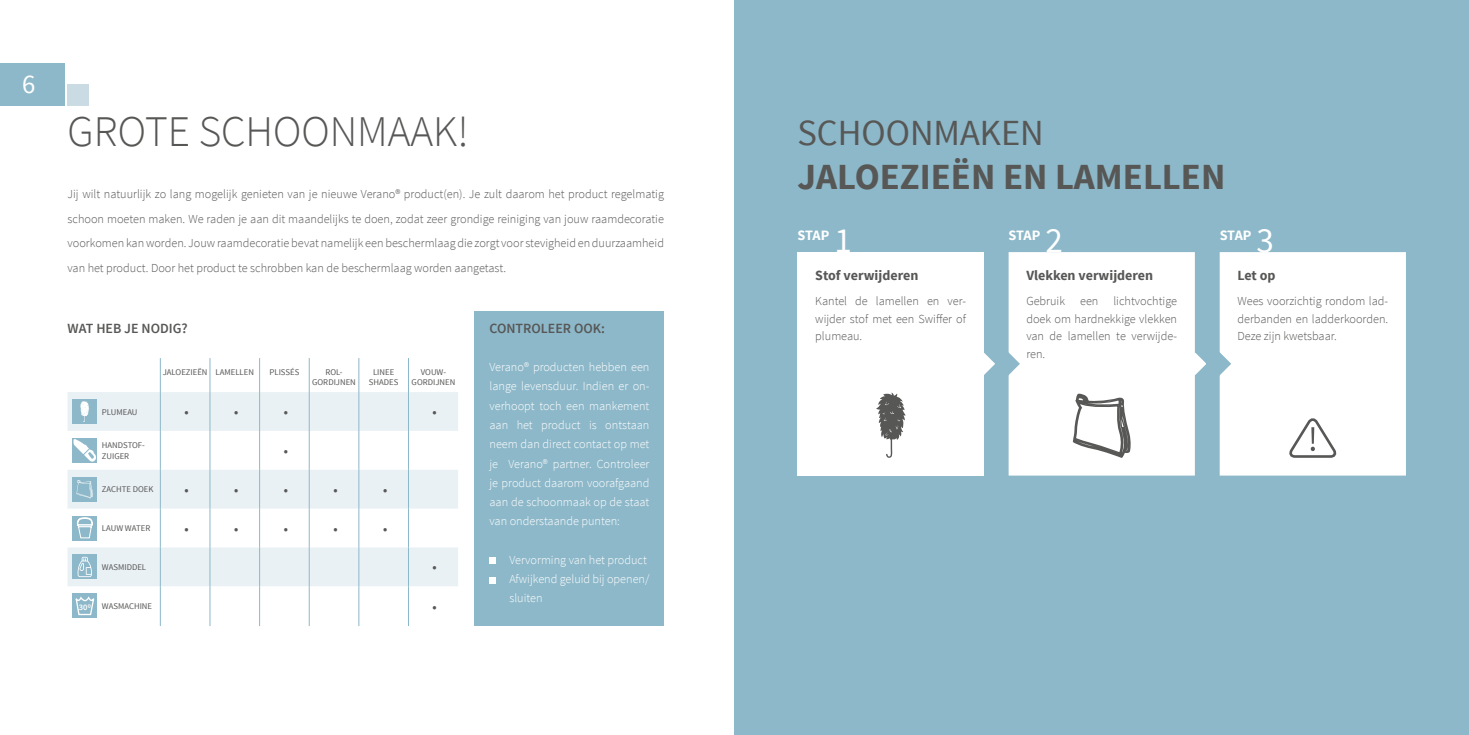
<style>
.page{position:relative;width:1469px;height:735px;background:#fff}
.page>*{position:absolute;margin:0;border:0;box-sizing:border-box;transform-origin:0 0}
.t1{font:300 43.75px "Source Sans Pro";color:#575756}
.t2{font:700 36.75px "Source Sans Pro";color:#575756}
.t3{font:36.75px "Source Sans Pro";color:#575756}
.t4{font:35px "Source Sans Pro";color:#fff}
.t5{font:26.78px "Source Sans Pro";color:#fff}
.t6{font:700 14.35px "Source Sans Pro";letter-spacing:-.02em;color:#fff}
.t7{font:700 14px "Source Sans Pro";color:#575756}
.t8{font:600 14px "Source Sans Pro";color:#575756}
.t9{font:300 12.25px/17.5px "Source Sans Pro";color:#575756;text-align:justify}
.t10{font:300 12.25px/19.2px "Source Sans Pro";color:#fff;text-align:justify}
.t11{font:700 12.25px "Source Sans Pro";color:#575756}
.t12{font:8.75px/10.5px "Source Sans Pro";color:#575756;text-align:center}
.t13{font:600 8.58px "Source Sans Pro";color:#fff}
</style>
<div class="page">
<div style="left:0;top:63px;width:64px;height:42px;background:#8db8c9"></div>
<div style="left:68px;top:84px;width:21px;height:21px;background:#cadbe4"></div>
<div style="left:734px;top:0;width:734px;height:734px;background:#8db8c9"></div>
<svg style="left:68px;top:392px;width:390px;height:194px;fill:#eaf1f5"></svg>
<hr style="left:160px;top:358px;width:1px;height:34px;background:#8db8c9">
<hr style="left:209px;top:358px;width:1px;height:34px;background:#8db8c9">
<hr style="left:259px;top:358px;width:1px;height:34px;background:#8db8c9">
<hr style="left:309px;top:358px;width:1px;height:34px;background:#8db8c9">
<hr style="left:358px;top:358px;width:1px;height:34px;background:#8db8c9">
<hr style="left:408px;top:358px;width:1px;height:34px;background:#8db8c9">
<hr style="left:160px;top:392px;width:1px;height:38px;background:#8db8c9">
<hr style="left:209px;top:392px;width:1px;height:38px;background:#8db8c9">
<hr style="left:259px;top:392px;width:1px;height:38px;background:#8db8c9">
<hr style="left:309px;top:392px;width:1px;height:38px;background:#8db8c9">
<hr style="left:358px;top:392px;width:1px;height:38px;background:#8db8c9">
<hr style="left:408px;top:392px;width:1px;height:38px;background:#8db8c9">
<hr style="left:160px;top:430px;width:1px;height:39px;background:#8db8c9">
<hr style="left:209px;top:430px;width:1px;height:39px;background:#8db8c9">
<hr style="left:259px;top:430px;width:1px;height:39px;background:#8db8c9">
<hr style="left:309px;top:430px;width:1px;height:39px;background:#8db8c9">
<hr style="left:358px;top:430px;width:1px;height:39px;background:#8db8c9">
<hr style="left:408px;top:430px;width:1px;height:39px;background:#8db8c9">
<hr style="left:160px;top:469px;width:1px;height:39px;background:#8db8c9">
<hr style="left:209px;top:469px;width:1px;height:39px;background:#8db8c9">
<hr style="left:259px;top:469px;width:1px;height:39px;background:#8db8c9">
<hr style="left:309px;top:469px;width:1px;height:39px;background:#8db8c9">
<hr style="left:358px;top:469px;width:1px;height:39px;background:#8db8c9">
<hr style="left:408px;top:469px;width:1px;height:39px;background:#8db8c9">
<hr style="left:160px;top:508px;width:1px;height:39px;background:#8db8c9">
<hr style="left:209px;top:508px;width:1px;height:39px;background:#8db8c9">
<hr style="left:259px;top:508px;width:1px;height:39px;background:#8db8c9">
<hr style="left:309px;top:508px;width:1px;height:39px;background:#8db8c9">
<hr style="left:358px;top:508px;width:1px;height:39px;background:#8db8c9">
<hr style="left:408px;top:508px;width:1px;height:39px;background:#8db8c9">
<hr style="left:160px;top:547px;width:1px;height:39px;background:#8db8c9">
<hr style="left:209px;top:547px;width:1px;height:39px;background:#8db8c9">
<hr style="left:259px;top:547px;width:1px;height:39px;background:#8db8c9">
<hr style="left:309px;top:547px;width:1px;height:39px;background:#8db8c9">
<hr style="left:358px;top:547px;width:1px;height:39px;background:#8db8c9">
<hr style="left:408px;top:547px;width:1px;height:39px;background:#8db8c9">
<hr style="left:160px;top:586px;width:1px;height:39px;background:#8db8c9">
<hr style="left:209px;top:586px;width:1px;height:39px;background:#8db8c9">
<hr style="left:259px;top:586px;width:1px;height:39px;background:#8db8c9">
<hr style="left:309px;top:586px;width:1px;height:39px;background:#8db8c9">
<hr style="left:358px;top:586px;width:1px;height:39px;background:#8db8c9">
<hr style="left:408px;top:586px;width:1px;height:39px;background:#8db8c9">
<div style="left:72px;top:399px;width:25px;height:24px;background:#8db8c9"></div>
<svg style="left:80px;top:401px;width:9px;height:21px"></svg>
<svg style="left:72px;top:437px;width:25px;height:25px"></svg>
<svg style="left:73px;top:438px;width:23px;height:24px"></svg>
<div style="left:72px;top:476px;width:25px;height:25px;background:#8db8c9"></div>
<svg style="left:76px;top:480px;width:17px;height:18px"></svg>
<div style="left:72px;top:515px;width:25px;height:25px;background:#8db8c9"></div>
<svg style="left:77px;top:517px;width:16px;height:21px"></svg>
<div style="left:72px;top:554px;width:25px;height:25px;background:#8db8c9"></div>
<svg style="left:78px;top:556px;width:14px;height:20px"></svg>
<div style="left:72px;top:593px;width:25px;height:24px;background:#8db8c9"></div>
<svg style="left:75px;top:596px;width:20px;height:19px"></svg>
<div style="left:797px;top:252px;width:186px;height:223px;background:#fff"></div>
<svg style="left:876px;top:392px;width:29px;height:65px"></svg>
<div style="left:475px;top:311px;width:189px;height:314px;background:#8db8c9"></div>
<div style="left:489px;top:557px;width:7px;height:6px;background:#fff"></div>
<div style="left:489px;top:576px;width:7px;height:7px;background:#fff"></div>
<svg style="left:983px;top:252px;width:422px;height:223px;background:#eef3f5"></svg>
<h3 class="t5" style="left:22px;top:67px;width:15px">6</h3>
<h1 class="t1" style="left:68px;top:105px;width:403px">GROTE SCHOONMAAK!</h1>
<p class="t9" style="left:68px;top:182px;width:598px;line-height:24.5px">Jij wilt natuurlijk zo lang mogelijk genieten van je nieuwe Verano® product(en). Je zult daarom het product regelmatig schoon moeten maken. We raden je aan dit maandelijks te doen, zodat zeer grondige reiniging van jouw raamdecoratie voorkomen kan worden. Jouw raamdecoratie bevat namelijk een beschermlaag die zorgt voor stevigheid en duurzaamheid van het product. Door het product te schrobben kan de beschermlaag worden aangetast.</p>
<p class="t8" style="left:68px;top:319px;width:122px">WAT HEB JE NODIG?</p>
<p class="t12" style="left:163px;top:366px;width:93px">JALOEZIEËN LAMELLEN</p>
<p class="t12" style="left:269px;top:366px;width:31px">PLISSÉS</p>
<p class="t12" style="left:312px;top:366px;width:45px">ROL-<br>GORDIJNEN</p>
<p class="t12" style="left:369px;top:366px;width:31px">LINEE<br>SHADES</p>
<p class="t12" style="left:411px;top:366px;width:45px">VOUW-<br>GORDIJNEN</p>
<p class="t12" style="left:102px;top:406px;width:37px">PLUMEAU</p>
<p class="t11" style="left:184px;top:404px;width:6px">•</p>
<p class="t11" style="left:234px;top:404px;width:6px">•</p>
<p class="t11" style="left:284px;top:404px;width:6px">•</p>
<p class="t11" style="left:432px;top:404px;width:6px">•</p>
<p class="t12" style="left:102px;top:440px;width:44px;text-align:left">HANDSTOF-<br>ZUIGER</p>
<p class="t11" style="left:284px;top:443px;width:6px">•</p>
<p class="t12" style="left:102px;top:484px;width:53px">ZACHTE DOEK</p>
<p class="t11" style="left:184px;top:481px;width:6px">•</p>
<p class="t11" style="left:234px;top:481px;width:6px">•</p>
<p class="t11" style="left:284px;top:481px;width:6px">•</p>
<p class="t11" style="left:333px;top:481px;width:6px">•</p>
<p class="t11" style="left:383px;top:481px;width:6px">•</p>
<p class="t12" style="left:102px;top:523px;width:50px">LAUW WATER</p>
<p class="t11" style="left:184px;top:520px;width:6px">•</p>
<p class="t11" style="left:234px;top:520px;width:6px">•</p>
<p class="t11" style="left:284px;top:520px;width:6px">•</p>
<p class="t11" style="left:333px;top:520px;width:6px">•</p>
<p class="t11" style="left:383px;top:520px;width:6px">•</p>
<p class="t12" style="left:102px;top:562px;width:46px">WASMIDDEL</p>
<p class="t11" style="left:432px;top:559px;width:6px">•</p>
<p class="t13" style="left:79px;top:601px;width:13px">300</p>
<p class="t12" style="left:102px;top:601px;width:52px">WASMACHINE</p>
<p class="t11" style="left:432px;top:598px;width:6px">•</p>
<p class="t8" style="left:489px;top:319px;width:117px">CONTROLEER OOK:</p>
<p class="t10" style="left:489px;top:357px;width:161px">Verano® producten hebben een lange levensduur. Indien er on&shy;verhoopt toch een mankement aan het product is ontstaan neem dan direct contact op met je Verano® partner. Controleer je product daarom voorafgaand aan de schoonmaak op de staat van onderstaande punten:</p>
<p class="t10" style="left:509px;top:550px;width:142px;text-align:left">Vervorming van het product<br>Afwijkend geluid bij openen/ sluiten</p>
<h2 class="t3" style="left:797px;top:110px;width:248px">SCHOONMAKEN</h2>
<h2 class="t2" style="left:797px;top:153px;width:429px">JALOEZIEËN EN LAMELLEN</h2>
<p class="t6" style="left:797px;top:226px;width:33px">STAP</p>
<h3 class="t4" style="left:834px;top:219px;width:19px">1</h3>
<p class="t6" style="left:1008px;top:226px;width:33px">STAP</p>
<h3 class="t4" style="left:1045px;top:219px;width:19px">2</h3>
<p class="t6" style="left:1219px;top:226px;width:33px">STAP</p>
<h3 class="t4" style="left:1256px;top:219px;width:19px">3</h3>
<p class="t7" style="left:815px;top:266px;width:105px">Stof verwijderen</p>
<p class="t9" style="left:815px;top:292px;width:152px">Kantel de lamellen en ver&shy;wijder stof met een Swiffer of plumeau.</p>
<p class="t7" style="left:1026px;top:266px;width:128px">Vlekken verwijderen</p>
<p class="t9" style="left:1026px;top:292px;width:152px">Gebruik een lichtvochtige doek om hardnekkige vlekken van de lamellen te verwijde&shy;ren.</p>
<p class="t7" style="left:1237px;top:266px;width:40px">Let op</p>
<p class="t9" style="left:1237px;top:292px;width:152px">Wees voorzichtig rondom lad&shy;derbanden en ladderkoorden.<br>Deze zijn kwetsbaar.</p>
</div>
